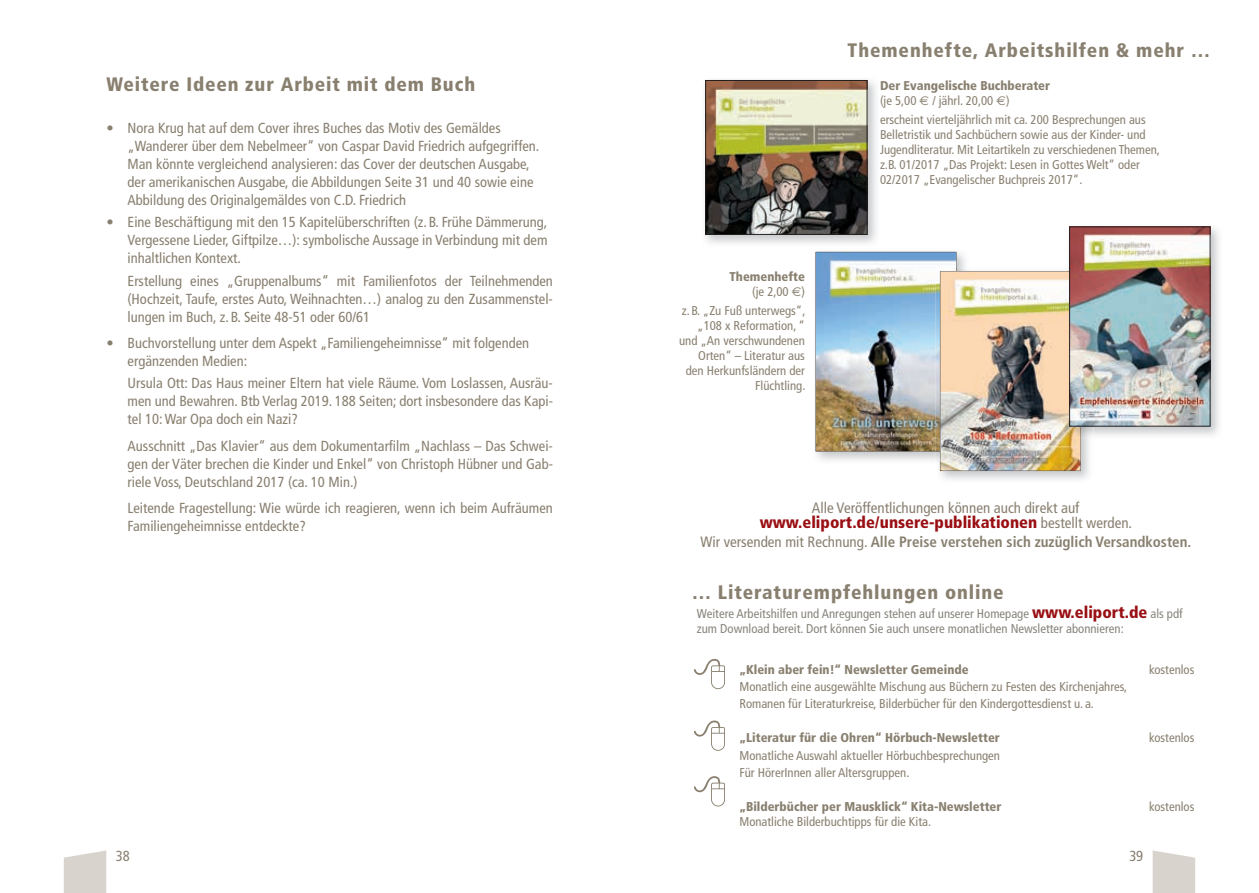
<style>
.page{position:relative;width:1259px;height:893px;background:#fff}
.page>*{position:absolute;margin:0;border:0;box-sizing:border-box;transform-origin:0 0}
.t1{font:900 condensed 19.5px "Frutiger";letter-spacing:.045em;color:#887f6f}
.t2{font:900 condensed 16.5px "Frutiger";color:#990f13}
.t3{font:700 condensed 15px "Frutiger";color:#887f6f}
.t4{font:condensed 15px "Frutiger";color:#887f6f}
.t5{font:condensed 14.55px/18px "Frutiger";color:#887f6f;text-align:justify}
.t6{font:condensed 12.75px/15px "Frutiger";color:#887f6f}
.t7{font:900 condensed 12.75px/15px "Frutiger";color:#887f6f}
.t8{font:condensed 12.75px/15.3px "Frutiger";color:#87847c}
.s1{font-weight:400}
.s2{font-family:"Euro Sans";font-weight:400;font-stretch:normal}
.s3{font-weight:400;font-size:15px;color:#887f6f}
.s4{font-weight:900;font-size:16.5px;color:#990f13}
</style>
<div class="page">
<svg style="left:1152px;top:850px;width:43px;height:43px;background:#dcd8d2"></svg>
<svg style="left:64px;top:850px;width:42px;height:43px;background:#dbd8d1"></svg>
<img style="left:705px;top:79px;width:171px;height:165px">
<img style="left:707px;top:82px;width:158px;height:151px">
<div style="left:705px;top:80px;width:162px;height:155px;border:1px solid #231f20"></div>
<img style="left:815px;top:251px;width:142px;height:1px">
<img style="left:940px;top:439px;width:149px;height:41px">
<img style="left:815px;top:252px;width:265px;height:219px">
<img style="left:1065px;top:226px;width:154px;height:210px">
<img style="left:1065px;top:267px;width:28px;height:172px">
<img style="left:1065px;top:271px;width:15px;height:168px">
<img style="left:1071px;top:229px;width:137px;height:195px">
<div style="left:1069px;top:227px;width:141px;height:199px;border:1px solid #231f20"></div>
<svg style="left:694px;top:720px;width:31px;height:31px"></svg>
<svg style="left:694px;top:776px;width:31px;height:30px"></svg>
<svg style="left:694px;top:659px;width:31px;height:30px"></svg>
<h1 class="t1" style="left:106px;top:73px;width:370px">Weitere Ideen zur Arbeit mit dem Buch</h1>
<p class="t5" style="left:128px;top:119px;width:413px;text-align:left;text-indent:-21px">• Nora Krug hat auf dem Cover ihres Buches das Motiv des Gemäldes „Wanderer über dem Nebelmeer“ von Caspar David Friedrich aufgegriffen .<br>Man könnte vergleichend analysieren: das Cover der deutschen Ausgabe, der amerikanischen Ausgabe, die Abbildungen Seite 31 und 40 sowie eine Abbildung des Originalgemäldes von C .D . Friedrich</p>
<p class="t5" style="left:128px;top:213px;width:421px;text-indent:-21px">• Eine Beschäftigung mit den 15 Kapitelüberschriften (z . B . Frühe Dämmerung, Vergessene Lieder, Giftpilze…): symbolische Aussage in Verbindung mit dem inhaltlichen Kontext .</p>
<p class="t5" style="left:128px;top:272px;width:427px">Erstellung eines „Gruppenalbums“ mit Familienfotos der Teilnehmenden (Hochzeit, Taufe, erstes Auto, Weihnachten…) analog zu den Zusammenstel&shy;lungen im Buch, z . B . Seite 48-51 oder 60/61</p>
<p class="t5" style="left:128px;top:334px;width:403px;text-indent:-21px">• Buchvorstellung unter dem Aspekt „Familiengeheimnisse“ mit folgenden ergänzenden Medien:</p>
<p class="t5" style="left:128px;top:374px;width:427px">Ursula Ott: Das Haus meiner Eltern hat viele Räume . Vom Loslassen, Ausräu&shy;men und Bewahren . Btb Verlag 2019 . 188 Seiten; dort insbesondere das Kapi&shy;tel 10: War Opa doch ein Nazi?</p>
<p class="t5" style="left:128px;top:437px;width:427px">Ausschnitt „Das Klavier“ aus dem Dokumentarfilm „Nachlass – Das Schwei&shy;gen der Väter brechen die Kinder und Enkel“ von Christoph Hübner und Gab&shy;riele Voss, Deutschland 2017 (ca . 10 Min .)</p>
<p class="t5" style="left:128px;top:499px;width:427px">Leitende Fragestellung: Wie würde ich reagieren, wenn ich beim Aufräumen<br>Familiengeheimnisse entdeckte?</p>
<p class="t7" style="left:729px;top:269px;width:77px;text-align:right">Themenhefte <span class="s1">(je 2,00</span> <span class="s2">€</span><span class="s1">)</span></p>
<p class="t6" style="left:679px;top:303px;width:128px;text-align:right">z . B . „Zu Fuß unterwegs“, „108 x Reformation, “ und „An verschwundenen<br>Orten“ – Literatur aus den Herkunfsländern der<br>Flüchtling .</p>
<h1 class="t1" style="left:847px;top:39px;width:364px">Themenhefte, Arbeitshilfen &amp; mehr …</h1>
<p class="t7" style="left:880px;top:78px;width:172px">Der Evangelische Buchberater <span class="s1">(je 5,00</span> <span class="s2">€</span> <span class="s1">/ jährl . 20,00</span> <span class="s2">€</span><span class="s1">)</span></p>
<p class="t6" style="left:880px;top:112px;width:281px">erscheint vierteljährlich mit ca . 200 Besprechungen aus Belletristik und Sachbüchern sowie aus der Kinder- und Jugendliteratur . Mit Leitartikeln zu verschiedenen Themen, z .B . 01/2017 „Das Projekt: Lesen in Gottes Welt“ oder 02/2017 „Evangelischer Buchpreis 2017“ .</p>
<p class="t4" style="left:812px;top:499px;width:269px">Alle Veröffentlichungen können auch direkt auf</p>
<p class="t2" style="left:759px;top:512px;width:374px">www.eliport.de/unsere-publikationen <span class="s3">bestellt werden .</span></p>
<p class="t3" style="left:700px;top:533px;width:492px"><span class="s1">Wir versenden mit Rechnung .</span> Alle Preise verstehen sich zuzüglich Versandkosten.</p>
<h1 class="t1" style="left:692px;top:580px;width:313px">… Literaturempfehlungen online</h1>
<p class="t8" style="left:697px;top:606px;width:487px">Weitere Arbeitshilfen und Anregungen stehen auf unserer Homepage <span class="s4">www.eliport.de</span> als pdf zum Download bereit . Dort können Sie auch unsere monatlichen Newsletter abonnieren:</p>
<p class="t7" style="left:739px;top:662px;width:231px">„Klein aber fein!“ Newsletter Gemeinde</p>
<p class="t6" style="left:1149px;top:662px;width:47px">kostenlos</p>
<p class="t6" style="left:739px;top:678px;width:389px;line-height:17.1px">Monatlich eine ausgewählte Mischung aus Büchern zu Festen des Kirchenjahres,<br>Romanen für Literaturkreise, Bilderbücher für den Kindergottesdienst u . a .</p>
<p class="t7" style="left:739px;top:730px;width:262px">„Literatur für die Ohren“ Hörbuch-Newsletter</p>
<p class="t6" style="left:1149px;top:731px;width:47px">kostenlos</p>
<p class="t6" style="left:739px;top:747px;width:262px;line-height:17.1px">Monatliche Auswahl aktueller Hörbuchbesprechungen<br>Für HörerInnen aller Altersgruppen .</p>
<p class="t7" style="left:739px;top:799px;width:263px">„Bilderbücher per Mausklick“ Kita-Newsletter</p>
<p class="t6" style="left:1149px;top:799px;width:47px">kostenlos</p>
<p class="t6" style="left:739px;top:814px;width:193px">Monatliche Bilderbuchtipps für die Kita .</p>
<p class="t5" style="left:116px;top:847px;width:15px">38</p>
<p class="t5" style="left:1129px;top:847px;width:15px">39</p>
</div>
